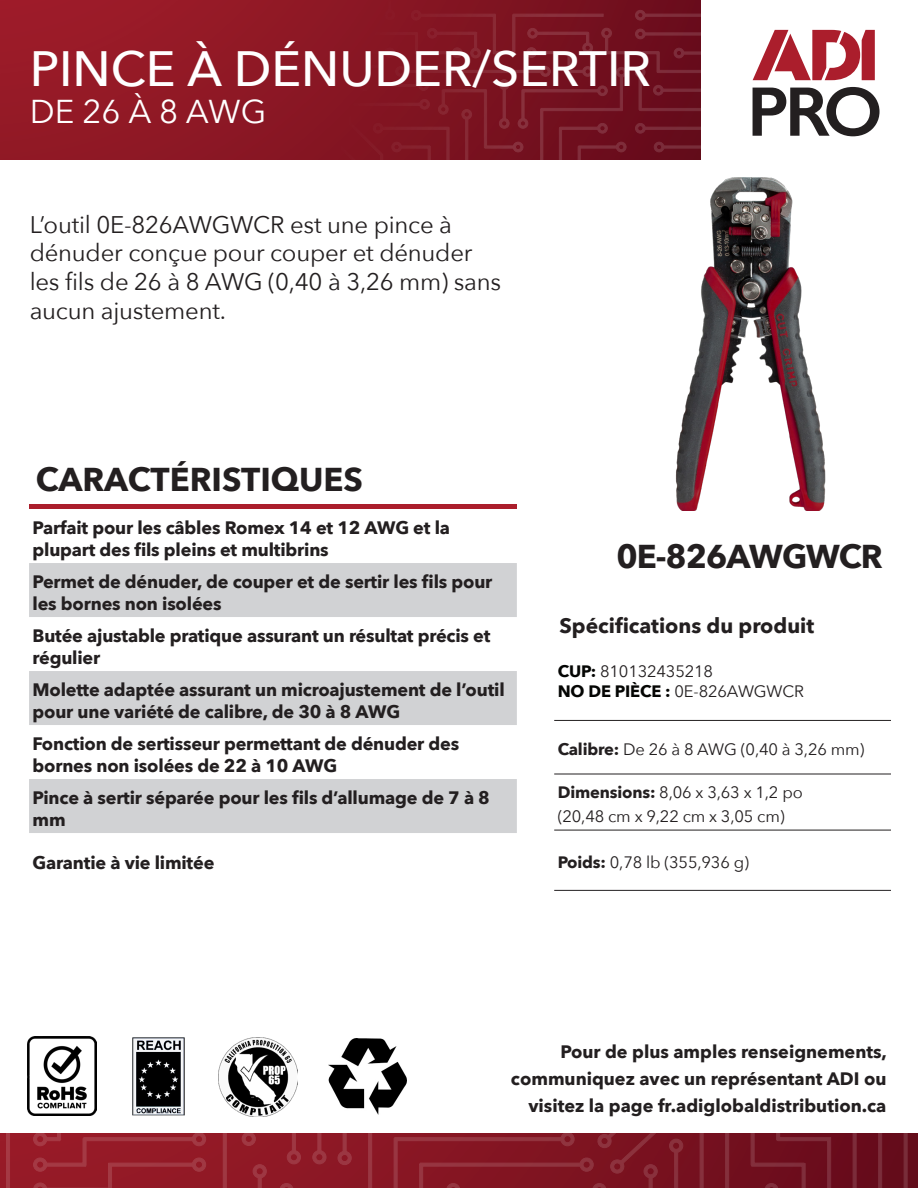
<style>
.page{position:relative;width:918px;height:1188px;background:#fff}
.page>*{position:absolute;margin:0;border:0;box-sizing:border-box;transform-origin:0 0}
.Vantage_text{font:500 49.5px "Avenir Next";color:#fff}
.t1{font:700 33px "Avenir Next";letter-spacing:-.01em;color:#231f20}
.t2{font:700 33px "Avenir Next";letter-spacing:-.03em;color:#231f20}
.Vantage_text-2{font:33px "Avenir Next";color:#fff}
.t3{font:24px/28.8px "Avenir Next";letter-spacing:-.01em;color:#231f20}
.t4{font:700 21px "Avenir Next";color:#231f20}
.t5{font:700 18px/21.6px "Avenir Next";letter-spacing:-.01em;color:#231f20}
.t6{font:16.5px "Avenir Next";letter-spacing:-.01em;color:#231f20}
.s1{font-weight:700;color:#040503}
.s2{font-weight:700}
</style>
<div class="page">
<svg style="left:0;top:1134px;width:913px;height:54px;background:#851926"></svg>
<div style="left:0;top:0;width:701px;height:159px;background:#961a27"></div>
<svg style="left:124px;top:0;width:577px;height:160px"></svg>
<svg style="left:753px;top:30px;width:122px;height:50px"></svg>
<svg style="left:753px;top:87px;width:127px;height:49px"></svg>
<img style="left:27px;top:1036px;width:70px;height:80px">
<img style="left:132px;top:1038px;width:53px;height:78px">
<img style="left:219px;top:1038px;width:78px;height:78px">
<img style="left:328px;top:1038px;width:79px;height:76px">
<img style="left:675px;top:178px;width:151px;height:332px">
<hr style="left:554px;top:720px;width:337px;height:1px;background:#231f20">
<hr style="left:554px;top:774px;width:337px;height:1px;background:#231f20">
<hr style="left:554px;top:830px;width:337px;height:1px;background:#231f20">
<hr style="left:554px;top:890px;width:337px;height:1px;background:#231f20">
<hr style="left:29px;top:505px;width:488px;height:4px;background:#ab1e2c">
<svg style="left:29px;top:563px;width:488px;height:270px;fill:#d1d2d4"></svg>
<p class="Vantage_text" style="left:30px;top:27px;width:623px">PINCE À DÉNUDER/SERTIR</p>
<p class="Vantage_text-2" style="left:30px;top:84px;width:238px">DE 26 À 8 AWG</p>
<p class="t3" style="left:30px;top:209px;width:473px">L’outil 0E-826AWGWCR est une pince à dénuder conçue pour couper et dénuder les fils de 26 à 8 AWG (0,40 à 3,26 mm) sans aucun ajustement.</p>
<p class="t1" style="left:36px;top:451px;width:329px">CARACTÉRISTIQUES</p>
<p class="t5" style="left:33px;top:517px;width:419px">Parfait pour les câbles Romex 14 et 12 AWG et la plupart des fils pleins et multibrins</p>
<p class="t5" style="left:33px;top:571px;width:461px">Permet de dénuder, de couper et de sertir les fils pour les bornes non isolées</p>
<p class="t5" style="left:33px;top:625px;width:459px">Butée ajustable pratique assurant un résultat précis et régulier</p>
<p class="t5" style="left:33px;top:679px;width:474px">Molette adaptée assurant un microajustement de l’outil pour une variété de calibre, de 30 à 8 AWG</p>
<p class="t5" style="left:33px;top:733px;width:428px">Fonction de sertisseur permettant de dénuder des bornes non isolées de 22 à 10 AWG</p>
<p class="t5" style="left:33px;top:787px;width:459px">Pince à sertir séparée pour les fils d’allumage de 7 à 8 mm</p>
<p class="t5" style="left:33px;top:852px;width:183px">Garantie à vie limitée</p>
<p class="t2" style="left:616px;top:528px;width:268px">0E-826AWGWCR</p>
<p class="t4" style="left:560px;top:608px;width:256px">Spécifications du produit</p>
<p class="t6" style="left:558px;top:657px;width:157px"><span class="s1">CUP:</span> 810132435218</p>
<p class="t6" style="left:558px;top:677px;width:248px"><span class="s1">NO DE PIÈCE :</span> 0E-826AWGWCR</p>
<p class="t6" style="left:558px;top:736px;width:308px"><span class="s2">Calibre:</span> De 26 à 8 AWG (0,40 à 3,26 mm)</p>
<p class="t6" style="left:558px;top:779px;width:247px"><span class="s2">Dimensions:</span> 8,06 x 3,63 x 1,2 po</p>
<p class="t6" style="left:558px;top:803px;width:228px">(20,48 cm x 9,22 cm x 3,05 cm)</p>
<p class="t6" style="left:558px;top:849px;width:193px"><span class="s2">Poids:</span> 0,78 lb (355,936 g)</p>
<p class="t5" style="left:560px;top:1041px;width:328px">Pour de plus amples renseignements,</p>
<p class="t5" style="left:511px;top:1068px;width:377px">communiquez avec un représentant ADI ou</p>
<p class="t5" style="left:528px;top:1095px;width:360px">visitez la page fr.adiglobaldistribution.ca</p>
</div>
